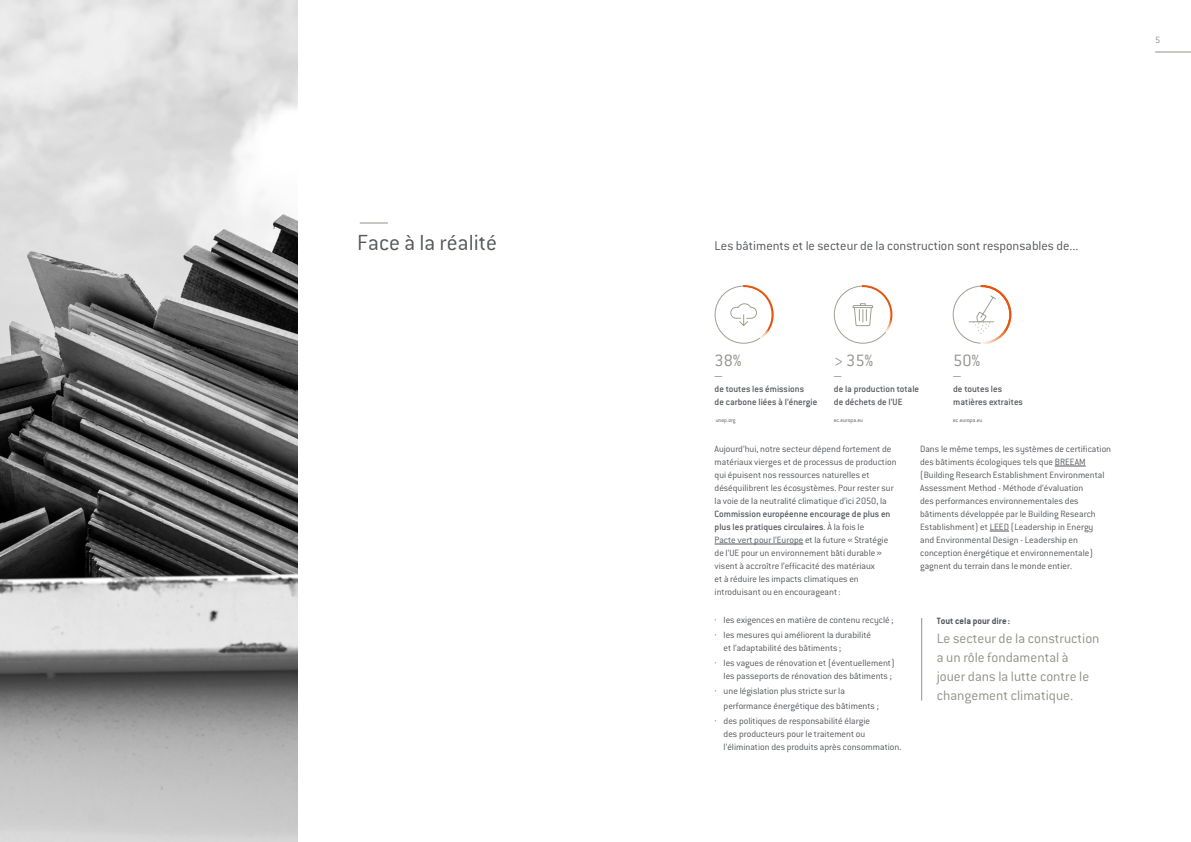
<style>
.page{position:relative;width:1191px;height:842px;background:#fff}
.page>*{position:absolute;margin:0;border:0;box-sizing:border-box;transform-origin:0 0}
.t1{font:300 24px "ITC Conduit LTCE";color:#54565b}
.t2{font:300 18px "ITC Conduit LTCE";color:#909188}
.t3{font:300 15px/19px "ITC Conduit LTCE";color:#909188}
.t4{font:300 14px "ITC Conduit LTCE";color:#54565b}
.t5{font:300 10px/13px "ITC Conduit LTCE";color:#54565b}
.t6{font:500 10px/13px "ITC Conduit LTCE";color:#54565b}
.t7{font:700 10px "ITC Conduit LTCE";color:#54565b}
.t8{font:300 10px "ITC Conduit LTCE";color:#909188}
.t9{font:300 6px "ITC Conduit LTCE";color:#54565b}
.s1{font-weight:500}
</style>
<div class="page">
<svg style="left:852px;top:285px;width:41px;height:49px"></svg>
<img style="left:0;top:0;width:298px;height:842px">
<svg style="left:969px;top:285px;width:43px;height:59px"></svg>
<svg style="left:730px;top:285px;width:44px;height:55px"></svg>
<hr style="left:714px;top:544px;width:89px;height:1px;background:#54565b">
<hr style="left:1054px;top:466px;width:31px;height:1px;background:#54565b">
<svg style="left:989px;top:531px;width:20px;height:1px"></svg>
<svg style="left:360px;top:223px;width:28px;height:1px"></svg>
<hr style="left:921px;top:618px;width:1px;height:82px;background:#909188">
<hr style="left:1155px;top:52px;width:36px;height:1px;background:#909188">
<p class="t8" style="left:1155px;top:34px;width:7px">5</p>
<h1 class="t1" style="left:357px;top:229px;width:141px">Face à la réalité</h1>
<h3 class="t4" style="left:714px;top:237px;width:365px">Les bâtiments et le secteur de la construction sont responsables de...</h3>
<h2 class="t2" style="left:714px;top:350px;width:29px">38%</h2>
<p class="t5" style="left:714px;top:369px;width:9px">—</p>
<p class="t6" style="left:714px;top:382px;width:104px">de toutes les émissions<br>de carbone liées à l’énergie</p>
<h2 class="t2" style="left:834px;top:350px;width:41px">&gt; 35%</h2>
<p class="t5" style="left:834px;top:369px;width:9px">—</p>
<p class="t6" style="left:834px;top:382px;width:87px">de la production totale de déchets de l’UE</p>
<h2 class="t2" style="left:953px;top:350px;width:29px">50%</h2>
<p class="t5" style="left:953px;top:369px;width:9px">—</p>
<p class="t6" style="left:953px;top:382px;width:71px">de toutes les matières extraites</p>
<p class="t9" style="left:715px;top:417px;width:21px">unep.org</p>
<p class="t9" style="left:833px;top:417px;width:31px">ec.europa.eu</p>
<p class="t9" style="left:953px;top:417px;width:31px">ec.europa.eu</p>
<p class="t5" style="left:714px;top:442px;width:183px">Aujourd’hui, notre secteur dépend fortement de matériaux vierges et de processus de production qui épuisent nos ressources naturelles et déséquilibrent les écosystèmes. Pour rester sur la voie de la neutralité climatique d’ici 2050, la</p>
<p class="t5" style="left:714px;top:507px;width:177px"><span class="s1">Commission européenne encourage de plus en plus les pratiques circulaires</span>. À la fois le<br>Pacte vert pour l’Europe et la future «Stratégie de l’UE pour un environnement bâti durable» visent à accroître l’efficacité des matériaux<br>et à réduire les impacts climatiques en introduisant ou en encourageant:</p>
<p class="t5" style="left:714px;top:612px;width:180px;line-height:15px">· les exigences en matière de contenu recyclé ; · les mesures qui améliorent la durabilité</p>
<p class="t5" style="left:714px;top:640px;width:181px;line-height:15px;text-indent:9px">et l’adaptabilité des bâtiments ;<br>· les vagues de rénovation et (éventuellement)</p>
<p class="t5" style="left:714px;top:668px;width:179px;line-height:15px;text-indent:9px">les passeports de rénovation des bâtiments ; · une législation plus stricte sur la</p>
<p class="t5" style="left:714px;top:698px;width:166px;line-height:15px;text-indent:9px">performance énergétique des bâtiments ; · des politiques de responsabilité élargie</p>
<p class="t5" style="left:723px;top:727px;width:179px">des producteurs pour le traitement ou l’élimination des produits après consommation.</p>
<p class="t5" style="left:920px;top:442px;width:192px">Dans le même temps, les systèmes de certification des bâtiments écologiques tels que BREEAM (Building Research Establishment Environmental Assessment Method - Méthode d’évaluation<br>des performances environnementales des bâtiments développée par le Building Research Establishment) et LEED (Leadership in Energy<br>and Environmental Design - Leadership en conception énergétique et environnementale) gagnent du terrain dans le monde entier.</p>
<p class="t7" style="left:936px;top:615px;width:75px">Tout cela pour dire :</p>
<h3 class="t3" style="left:936px;top:629px;width:164px">Le secteur de la construction a un rôle fondamental à jouer dans la lutte contre le changement climatique.</h3>
</div>
